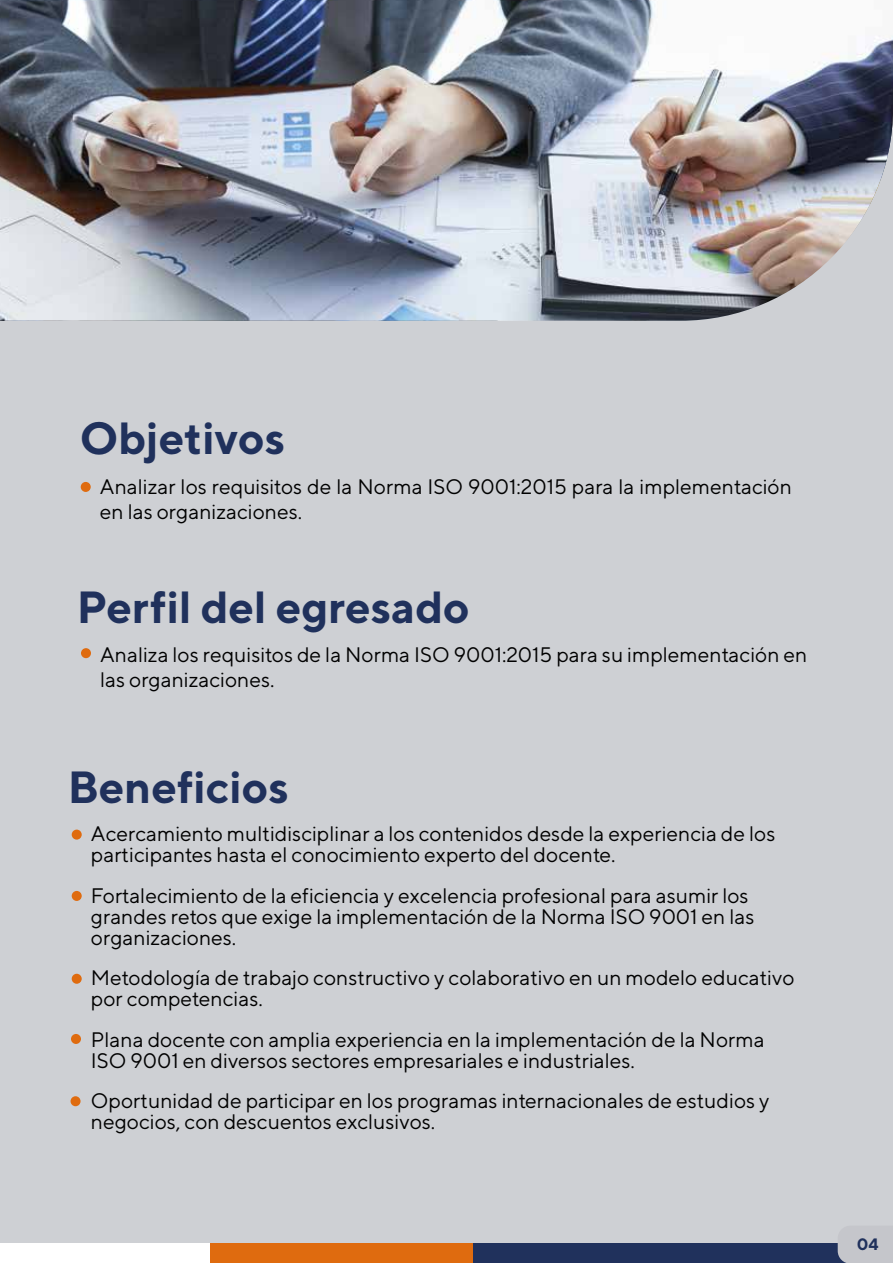
<style>
.page{position:relative;width:893px;height:1263px;background:#ced0d4}
.page>*{position:absolute;margin:0;border:0;box-sizing:border-box;transform-origin:0 0}
.t1{font:700 45px "TT Norms";color:#20315c}
.t2{font:21px/21px "TT Norms";color:#010101}
.t3{font:700 16.5px "TT Norms";color:#20315c}
</style>
<div class="page">
<div style="left:81px;top:648px;width:10px;height:10px;background:#df6b0f;border-radius:50%"></div>
<div style="left:72px;top:830px;width:10px;height:10px;background:#df6b0f;border-radius:50%"></div>
<div style="left:72px;top:891px;width:10px;height:10px;background:#df6b0f;border-radius:50%"></div>
<div style="left:72px;top:974px;width:10px;height:10px;background:#df6b0f;border-radius:50%"></div>
<div style="left:71px;top:1034px;width:10px;height:10px;background:#df6b0f;border-radius:50%"></div>
<div style="left:71px;top:1096px;width:10px;height:10px;background:#df6b0f;border-radius:50%"></div>
<div style="left:81px;top:482px;width:10px;height:10px;background:#df6b0f;border-radius:50%"></div>
<div style="left:0;top:1243px;width:210px;height:20px;background:#fff"></div>
<div style="left:210px;top:1243px;width:263px;height:20px;background:#df6b0f"></div>
<div style="left:473px;top:1243px;width:420px;height:20px;background:#20315c"></div>
<svg style="left:838px;top:1243px;width:55px;height:20px"></svg>
<img style="left:0;top:0;width:893px;height:321px">
<h1 class="t1" style="left:80px;top:409px;width:207px">Objetivos</h1>
<p class="t2" style="left:100px;top:473px;width:693px;line-height:25.2px">Analizar los requisitos de la Norma ISO 9001:2015 para la implementación en las organizaciones.</p>
<h1 class="t1" style="left:77px;top:579px;width:394px">Perfil del egresado</h1>
<p class="t2" style="left:100px;top:641px;width:709px;line-height:25.2px">Analiza los requisitos de la Norma ISO 9001:2015 para su implementación en las organizaciones.</p>
<h1 class="t1" style="left:68px;top:759px;width:223px">Beneficios</h1>
<p class="t2" style="left:91px;top:823px;width:686px">Acercamiento multidisciplinar a los contenidos desde la experiencia de los participantes hasta el conocimiento experto del docente.</p>
<p class="t2" style="left:91px;top:884px;width:665px">Fortalecimiento de la eficiencia y excelencia profesional para asumir los grandes retos que exige la implementación de la Norma ISO 9001 en las organizaciones.</p>
<p class="t2" style="left:91px;top:967px;width:705px">Metodología de trabajo constructivo y colaborativo en un modelo educativo por competencias.</p>
<p class="t2" style="left:91px;top:1028px;width:675px">Plana docente con amplia experiencia en la implementación de la Norma<br>ISO 9001 en diversos sectores empresariales e industriales.</p>
<p class="t2" style="left:91px;top:1090px;width:680px">Oportunidad de participar en los programas internacionales de estudios y negocios, con descuentos exclusivos.</p>
<p class="t3" style="left:857px;top:1234px;width:23px">04</p>
</div>
